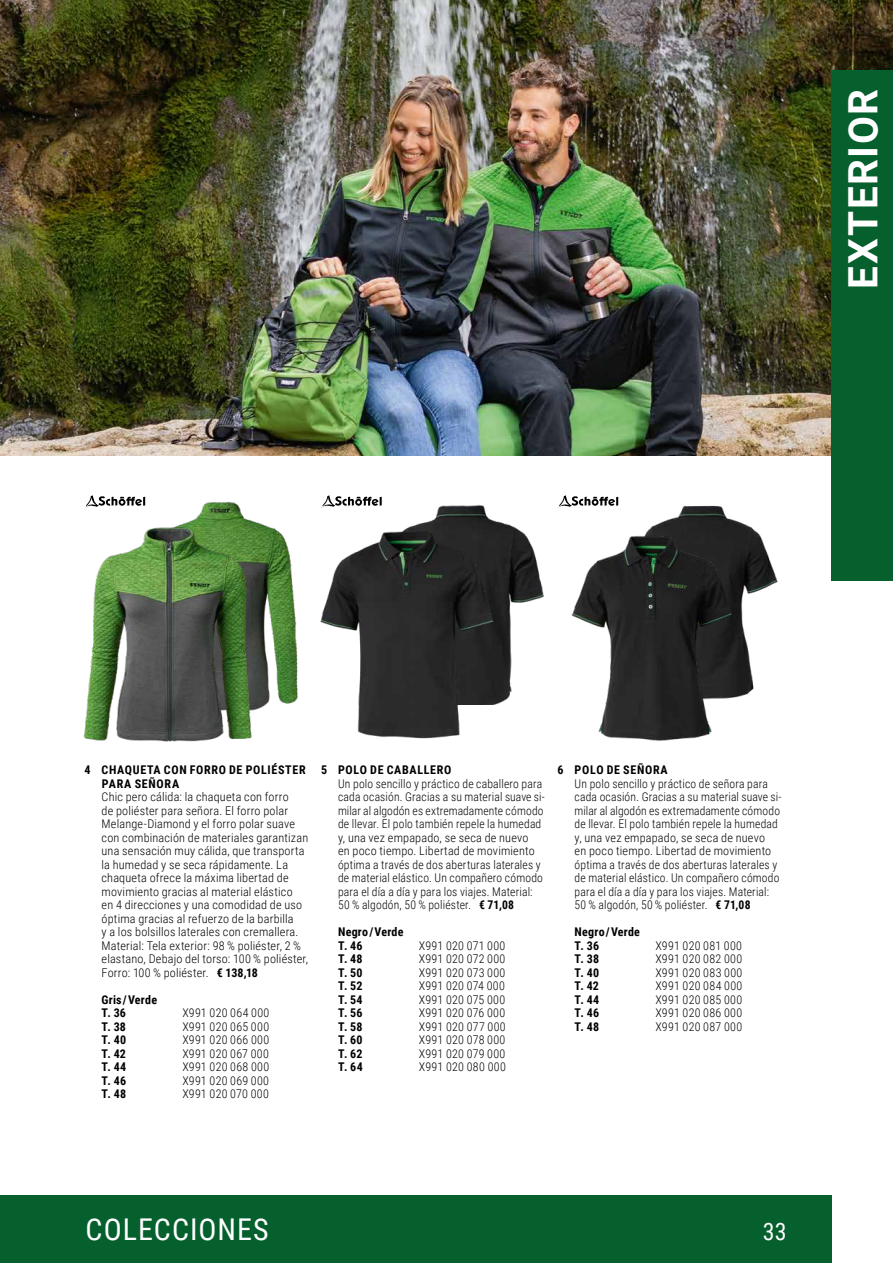
<style>
.page{position:relative;width:893px;height:1263px;background:#fff}
.page>*{position:absolute;margin:0;border:0;box-sizing:border-box;transform-origin:0 0}
.t1{font:700 40.5px "Roboto";letter-spacing:.035em;color:#fff}
.t2{font:30px "Roboto Condensed";letter-spacing:.03em;color:#fff}
.t3{font:24px "Roboto Condensed";color:#fff}
.t4{font:300 12px/13.5px "Roboto Condensed";letter-spacing:.015em;color:#000}
.t5{font:700 12px/13.5px "Roboto Condensed";letter-spacing:.035em;color:#000}
.t6{font:700 12px/13.5px "Roboto Condensed";letter-spacing:.055em;color:#000}
.t7{font:700 12px/13.5px "Roboto Condensed";letter-spacing:.015em;color:#000}
.s1{font-weight:700}
</style>
<div class="page">
<img style="left:0;top:0;width:893px;height:455px">
<img style="left:145px;top:497px;width:153px;height:210px">
<img style="left:427px;top:505px;width:117px;height:197px">
<img style="left:662px;top:505px;width:116px;height:191px">
<img style="left:83px;top:522px;width:180px;height:220px">
<img style="left:320px;top:522px;width:182px;height:217px">
<img style="left:571px;top:522px;width:171px;height:219px">
<svg style="left:85px;top:495px;width:60px;height:13px"></svg>
<svg style="left:321px;top:495px;width:61px;height:13px"></svg>
<svg style="left:558px;top:495px;width:60px;height:13px"></svg>
<div style="left:0;top:1195px;width:831px;height:68px;background:#05602d"></div>
<div style="left:831px;top:70px;width:62px;height:510px;background:#05602d"></div>
<h1 class="t1" style="left:835px;top:289px;width:201px;rotate:-90deg">EXTERIOR</h1>
<p class="t6" style="left:102px;top:763px;width:205px;text-indent:-17px">4 CHAQUETA CON FORRO DE POLIÉSTER<br>PARA SEÑORA</p>
<p class="t4" style="left:102px;top:790px;width:208px">Chic pero cálida: la chaqueta con forro<br>de poliéster para señora. El forro polar Melange-Diamond y el forro polar suave con combinación de materiales garantizan una sensación muy cálida, que transporta la humedad y se seca rápidamente. La chaqueta ofrece la máxima libertad de movimiento gracias al material elástico<br>en 4 direcciones y una comodidad de uso óptima gracias al refuerzo de la barbilla<br>y a los bolsillos laterales con cremallera.<br>Material: Tela exterior: 98 % poliéster, 2 % elastano, Debajo del torso: 100 % poliéster, Forro: 100 % poliéster. <span class="s1">€ 138,18</span></p>
<p class="t7" style="left:102px;top:992px;width:57px">Gris / Verde<br>T. 36</p>
<p class="t4" style="left:182px;top:1006px;width:89px">X991 020 064 000</p>
<p class="t5" style="left:102px;top:1019px;width:26px">T. 38</p>
<p class="t4" style="left:182px;top:1019px;width:88px">X991 020 065 000</p>
<p class="t5" style="left:102px;top:1033px;width:26px">T. 40</p>
<p class="t4" style="left:182px;top:1033px;width:88px">X991 020 066 000</p>
<p class="t5" style="left:102px;top:1046px;width:26px">T. 42</p>
<p class="t4" style="left:182px;top:1046px;width:88px">X991 020 067 000</p>
<p class="t5" style="left:102px;top:1060px;width:26px">T. 44</p>
<p class="t4" style="left:182px;top:1060px;width:88px">X991 020 068 000</p>
<p class="t5" style="left:102px;top:1073px;width:26px">T. 46</p>
<p class="t4" style="left:182px;top:1073px;width:88px">X991 020 069 000</p>
<p class="t5" style="left:102px;top:1087px;width:26px">T. 48</p>
<p class="t4" style="left:182px;top:1087px;width:88px">X991 020 070 000</p>
<p class="t6" style="left:321px;top:763px;width:132px">5 POLO DE CABALLERO</p>
<p class="t4" style="left:338px;top:776px;width:208px">Un polo sencillo y práctico de caballero para cada ocasión. Gracias a su material suave si&shy;milar al algodón es extremadamente cómodo de llevar. El polo también repele la humedad y, una vez empapado, se seca de nuevo<br>en poco tiempo. Libertad de movimiento óptima a través de dos aberturas laterales y de material elástico. Un compañero cómodo para el día a día y para los viajes. Material:<br>50 % algodón, 50 % poliéster. <span class="s1">€ 71,08</span></p>
<p class="t5" style="left:338px;top:925px;width:67px">Negro / Verde<br>T. 46</p>
<p class="t4" style="left:419px;top:938px;width:88px">X991 020 071 000</p>
<p class="t5" style="left:338px;top:952px;width:26px">T. 48</p>
<p class="t4" style="left:419px;top:952px;width:88px">X991 020 072 000</p>
<p class="t5" style="left:338px;top:965px;width:26px">T. 50</p>
<p class="t4" style="left:419px;top:965px;width:88px">X991 020 073 000</p>
<p class="t5" style="left:338px;top:979px;width:26px">T. 52</p>
<p class="t4" style="left:419px;top:979px;width:87px">X991 020 074 000</p>
<p class="t5" style="left:338px;top:992px;width:26px">T. 54</p>
<p class="t4" style="left:419px;top:992px;width:88px">X991 020 075 000</p>
<p class="t5" style="left:338px;top:1006px;width:26px">T. 56</p>
<p class="t4" style="left:419px;top:1006px;width:88px">X991 020 076 000</p>
<p class="t5" style="left:338px;top:1019px;width:26px">T. 58</p>
<p class="t4" style="left:419px;top:1019px;width:88px">X991 020 077 000</p>
<p class="t5" style="left:338px;top:1033px;width:26px">T. 60</p>
<p class="t4" style="left:419px;top:1033px;width:88px">X991 020 078 000</p>
<p class="t5" style="left:338px;top:1046px;width:26px">T. 62</p>
<p class="t4" style="left:419px;top:1046px;width:88px">X991 020 079 000</p>
<p class="t5" style="left:338px;top:1060px;width:26px">T. 64</p>
<p class="t4" style="left:419px;top:1060px;width:88px">X991 020 080 000</p>
<p class="t6" style="left:558px;top:763px;width:112px">6 POLO DE SEÑORA</p>
<p class="t4" style="left:575px;top:776px;width:208px">Un polo sencillo y práctico de señora para cada ocasión. Gracias a su material suave si&shy;milar al algodón es extremadamente cómodo de llevar. El polo también repele la humedad y, una vez empapado, se seca de nuevo<br>en poco tiempo. Libertad de movimiento óptima a través de dos aberturas laterales y de material elástico. Un compañero cómodo para el día a día y para los viajes. Material:<br>50 % algodón, 50 % poliéster. <span class="s1">€ 71,08</span></p>
<p class="t5" style="left:575px;top:925px;width:67px">Negro / Verde<br>T. 36</p>
<p class="t4" style="left:655px;top:938px;width:88px">X991 020 081 000</p>
<p class="t5" style="left:575px;top:952px;width:26px">T. 38</p>
<p class="t4" style="left:655px;top:952px;width:88px">X991 020 082 000</p>
<p class="t5" style="left:575px;top:965px;width:26px">T. 40</p>
<p class="t4" style="left:655px;top:965px;width:88px">X991 020 083 000</p>
<p class="t5" style="left:575px;top:979px;width:26px">T. 42</p>
<p class="t4" style="left:655px;top:979px;width:89px">X991 020 084 000</p>
<p class="t5" style="left:575px;top:992px;width:26px">T. 44</p>
<p class="t4" style="left:655px;top:992px;width:88px">X991 020 085 000</p>
<p class="t5" style="left:575px;top:1006px;width:26px">T. 46</p>
<p class="t4" style="left:655px;top:1006px;width:88px">X991 020 086 000</p>
<p class="t5" style="left:575px;top:1019px;width:26px">T. 48</p>
<p class="t4" style="left:655px;top:1019px;width:88px">X991 020 087 000</p>
<h2 class="t2" style="left:86px;top:1208px;width:184px">COLECCIONES</h2>
<h3 class="t3" style="left:763px;top:1214px;width:25px">33</h3>
</div>
